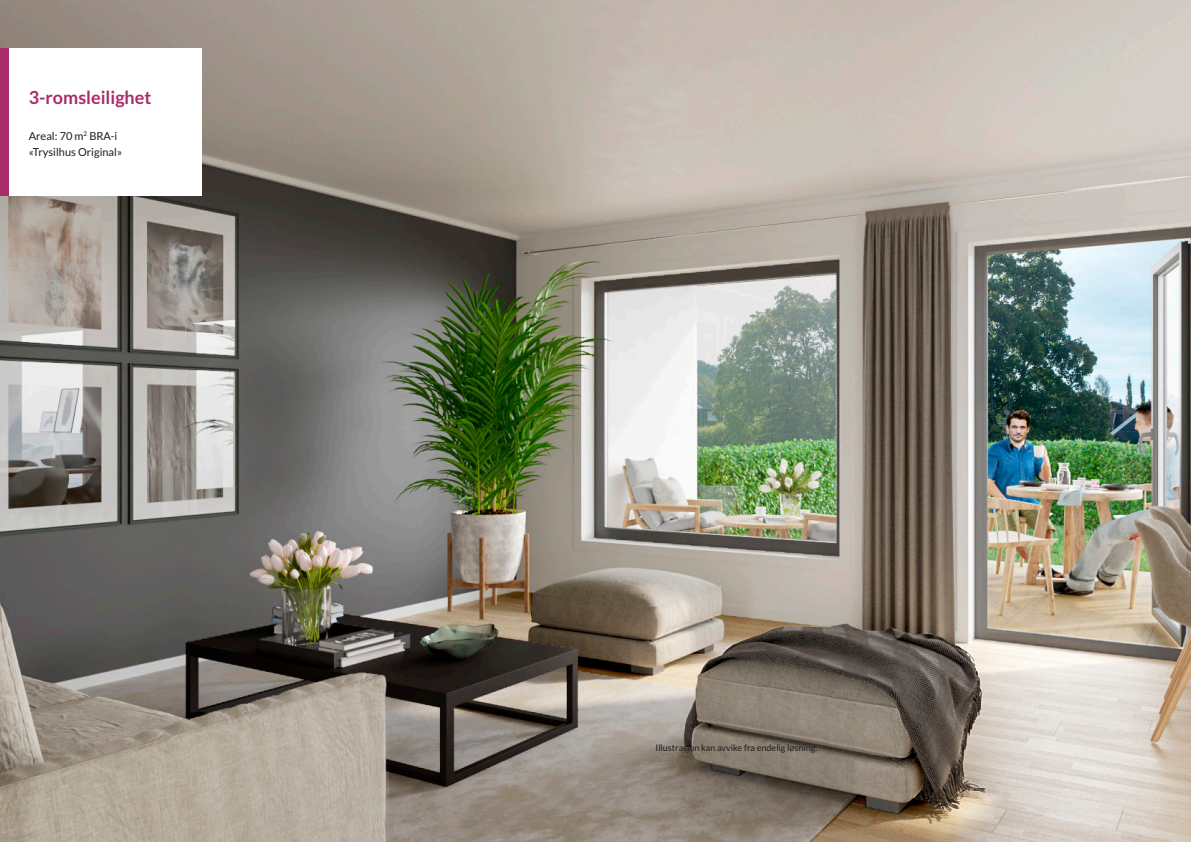
<style>
.page{position:relative;width:1191px;height:842px;background:#fff}
.page>*{position:absolute;margin:0;border:0;box-sizing:border-box;transform-origin:0 0}
.t1{font:700 18px "Lato";color:#a92c6c}
.t2{font:11px/16px "Lato";color:#1d1d1b}
.t3{font:9px "Lato";color:#1d1d1b}
</style>
<div class="page">
<img style="left:0;top:0;width:1191px;height:842px">
<div style="left:0;top:48px;width:201px;height:148px;background:#fff"></div>
<div style="left:0;top:48px;width:8px;height:148px;background:#a92c6c"></div>
<h1 class="t1" style="left:29px;top:87px;width:124px">3‑romsleilighet</h1>
<p class="t2" style="left:29px;top:128px;width:95px">Areal: 70 m<sup>2</sup> BRA-i «Trysilhus Original»</p>
<p class="t3" style="left:655px;top:743px;width:163px">Illustrasjon kan avvike fra endelig løsning.</p>
</div>
